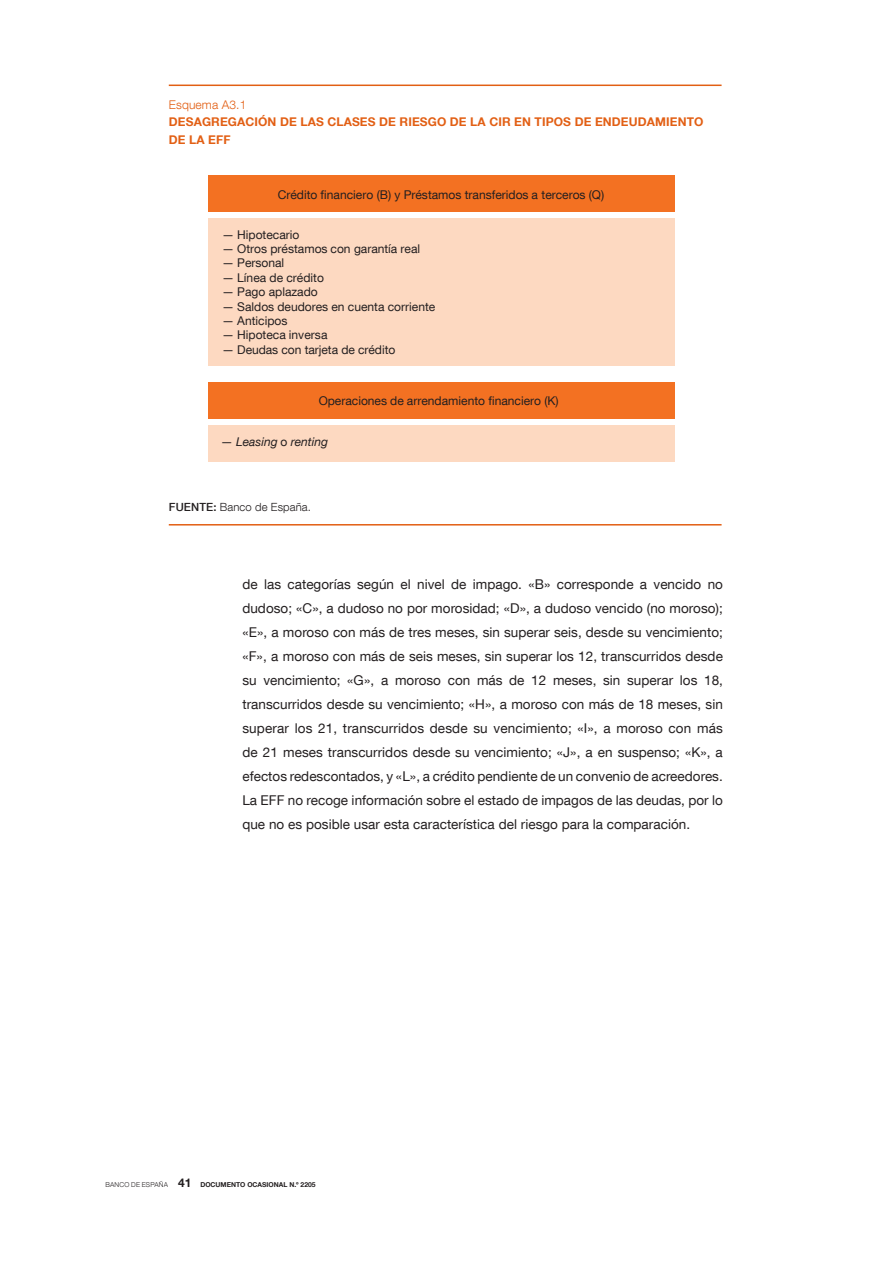
<style>
.page{position:relative;width:893px;height:1263px;background:#fff}
.page>*{position:absolute;margin:0;border:0;box-sizing:border-box;transform-origin:0 0}
.Guiones{font:13.5px/24px "Bd E Neue Helvetica";letter-spacing:.005em;color:#231f20;text-align:justify}
.t1{font:12px "Bd E Neue Helvetica";color:#231f20}
.t2{font:700 12px/18px "Bd E Neue Helvetica";letter-spacing:.01em;color:#e25f14}
.t3{font:italic 12px "Bd E Neue Helvetica";color:#231f20}
.t4{font:300 12px "Bd E Neue Helvetica";letter-spacing:.01em;color:#e25f14}
.t5{font:300 11.25px "Bd E Neue Helvetica";letter-spacing:.01em;color:#231f20}
.t6{font:300 6.75px "Bd E Neue Helvetica";color:#231f20}
.s1{font-style:normal}
.s2{font-weight:500}
.s3{font-style:inherit}
.s4{font-size:12px}
</style>
<div class="page">
<hr style="left:169px;top:85px;width:553px;height:1px;background:#e25f14">
<hr style="left:169px;top:524px;width:553px;height:1px;background:#e25f14">
<div style="left:209px;top:176px;width:466px;height:36px;background:#f37122"></div>
<div style="left:209px;top:218px;width:466px;height:148px;background:#fdd9c1"></div>
<div style="left:209px;top:382px;width:466px;height:37px;background:#f37122"></div>
<div style="left:209px;top:425px;width:466px;height:36px;background:#fdd9c1"></div>
<p class="t4" style="left:169px;top:97px;width:79px">Esquema A3.1</p>
<p class="t2" style="left:169px;top:113px;width:536px">DESAGREGACIÓN DE LAS CLASES DE RIESGO DE LA CIR EN TIPOS DE ENDEUDAMIENTO<br>DE LA EFF</p>
<p class="t1" style="left:278px;top:187px;width:328px">Crédito financiero (B) y Préstamos transferidos a terceros (Q)</p>
<p class="t1" style="left:222px;top:227px;width:79px">— Hipotecario</p>
<p class="t1" style="left:222px;top:241px;width:200px">— Otros préstamos con garantía real</p>
<p class="t1" style="left:222px;top:256px;width:64px">— Personal</p>
<p class="t1" style="left:222px;top:270px;width:103px">— Línea de crédito</p>
<p class="t1" style="left:222px;top:284px;width:97px">— Pago aplazado</p>
<p class="t1" style="left:222px;top:299px;width:215px">— Saldos deudores en cuenta corriente</p>
<p class="t1" style="left:222px;top:313px;width:67px">— Anticipos</p>
<p class="t1" style="left:222px;top:327px;width:107px">— Hipoteca inversa</p>
<p class="t1" style="left:222px;top:342px;width:175px">— Deudas con tarjeta de crédito</p>
<p class="t1" style="left:319px;top:393px;width:241px">Operaciones de arrendamiento financiero (K)</p>
<p class="t3" style="left:221px;top:434px;width:109px"><span class="s1">—</span> Leasing <span class="s1">o</span> renting</p>
<p class="t5" style="left:169px;top:500px;width:144px"><span class="s2">FUENTE:</span> Banco de España.</p>
<p class="Guiones" style="left:242px;top:572px;width:482px">de las categorías según el nivel de impago. «B» corresponde a vencido no dudoso; «C», a dudoso no por morosidad; «D», a dudoso vencido (no moroso); «E», a moroso con más de tres meses, sin superar seis, desde su vencimiento; «F», a moroso con más de seis meses, sin superar los 12, transcurridos desde su vencimiento; «G», a moroso con más de 12 meses, sin superar los 18, transcurridos desde su vencimiento; «H», a moroso con más de 18 meses, sin superar los 21, transcurridos desde su vencimiento; «I», a moroso con más de 21 meses transcurridos desde su vencimiento; «J», a en suspenso; «K», a efectos redescontados, y «L», a crédito pendiente de un convenio de acreedores.<br>La EFF no recoge información sobre el estado de impagos de las deudas, por lo que no es posible usar esta característica del riesgo para la comparación.</p>
<p class="t6" style="left:105px;top:1181px;width:212px"><span class="s3">BANCO DE ESPAÑA</span> <span class="s4">41</span> DOCUMENTO OCASIONAL N.º 2205</p>
</div>
